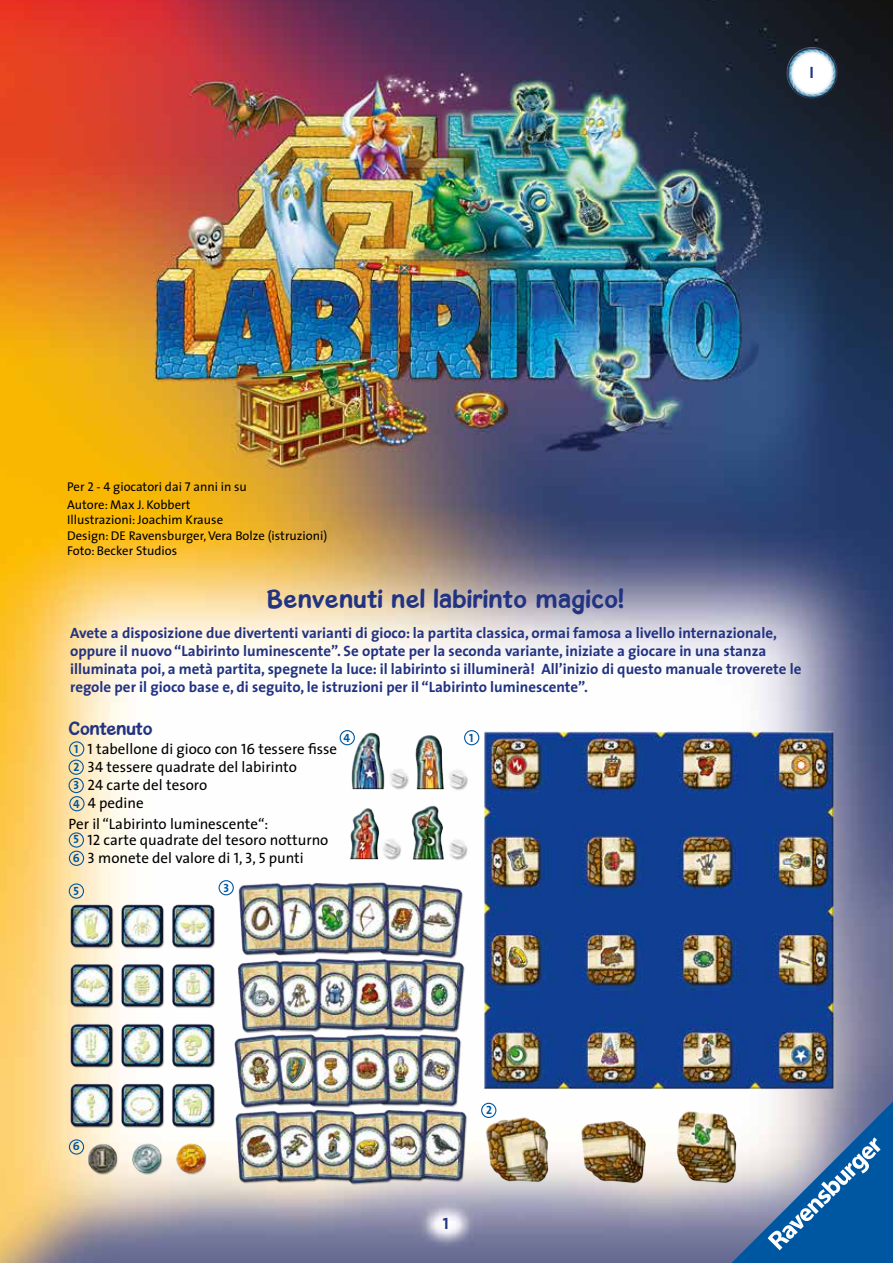
<style>
.page{position:relative;width:893px;height:1263px;background:#fff}
.page>*{position:absolute;margin:0;border:0;box-sizing:border-box;transform-origin:0 0}
.t1{font:700 27px "Gosmick Sans";letter-spacing:.025em;color:#223382}
.t2{font:700 19.5px "Gosmick Sans";color:#223382}
.t3{font:16.5px "The Sans Bold Caps";color:#223382}
.t4{font:700 15px/18px "The Sans";color:#223382}
.t5{font:15px/18.3px "The Sans";color:#000}
.t6{font:12.75px/15.3px "The Sans";color:#000}
.t7{font:12px "The Sans Bold Caps";color:#0057a1}
.s1{font-family:"The Sans Caps"}
.s2{font-family:"The Sans Bold Caps";font-size:12px;color:#0057a1}
</style>
<div class="page">
<img style="left:0;top:0;width:893px;height:1263px">
<img style="left:782px;top:40px;width:61px;height:66px">
<img style="left:3px;top:707px;width:851px;height:493px">
<div style="left:69px;top:741px;width:15px;height:15px;border:1px solid #0057a1;border-radius:50%"></div>
<div style="left:69px;top:759px;width:15px;height:16px;border:1px solid #0057a1;border-radius:50%"></div>
<div style="left:69px;top:778px;width:15px;height:15px;border:1px solid #0057a1;border-radius:50%"></div>
<div style="left:69px;top:796px;width:16px;height:15px;border:1px solid #0057a1;border-radius:50%"></div>
<div style="left:69px;top:832px;width:15px;height:16px;border:1px solid #0057a1;border-radius:50%"></div>
<div style="left:69px;top:851px;width:15px;height:15px;border:1px solid #0057a1;border-radius:50%"></div>
<div style="left:464px;top:730px;width:15px;height:15px;border:1px solid #0057a1;border-radius:50%"></div>
<div style="left:481px;top:1103px;width:15px;height:15px;border:1px solid #0057a1;border-radius:50%"></div>
<div style="left:219px;top:880px;width:15px;height:15px;border:1px solid #0057a1;border-radius:50%"></div>
<div style="left:340px;top:730px;width:15px;height:15px;border:1px solid #0057a1;border-radius:50%"></div>
<div style="left:69px;top:883px;width:15px;height:16px;border:1px solid #0057a1;border-radius:50%"></div>
<div style="left:69px;top:1139px;width:15px;height:15px;border:1px solid #0057a1;border-radius:50%"></div>
<img style="left:690px;top:1059px;width:203px;height:204px">
<p class="t3" style="left:809px;top:59px;width:6px">I</p>
<p class="t6" style="left:67px;top:477px;width:181px;line-height:18px">Per <span class="s1">2 - 4</span> giocatori dai <span class="s1">7</span> anni in su<br>Autore: Max J. Kobbert</p>
<p class="t6" style="left:67px;top:512px;width:262px">Illustrazioni: Joachim Krause<br>Design: DE Ravensburger, Vera Bolze (istruzioni)<br>Foto: Becker Studios</p>
<h1 class="t1" style="left:266px;top:582px;width:359px">Benvenuti nel labirinto magico!</h1>
<p class="t4" style="left:70px;top:624px;width:733px">Avete a disposizione due divertenti varianti di gioco: la partita classica, ormai famosa a livello internazionale, oppure il nuovo “Labirinto luminescente”. Se optate per la seconda variante, iniziate a giocare in una stanza illuminata poi, a metà partita, spegnete la luce: il labirinto si illuminerà! All’inizio di questo manuale troverete le regole per il gioco base e, di seguito, le istruzioni per il “Labirinto luminescente”.</p>
<h2 class="t2" style="left:69px;top:717px;width:85px">Contenuto</h2>
<p class="t5" style="left:73px;top:739px;width:266px"><span class="s2">1</span> <span class="s1">1</span> tabellone di gioco con <span class="s1">16</span> tessere fisse<br><span class="s2">2</span> <span class="s1">34</span> tessere quadrate del labirinto<br><span class="s2">3</span> <span class="s1">24</span> carte del tesoro<br><span class="s2">4</span> <span class="s1">4</span> pedine</p>
<p class="t5" style="left:74px;top:816px;width:256px;line-height:15.3px;text-indent:-5px">Per il “Labirinto luminescente“:<br><span class="s2">5</span> <span class="s1">12</span> carte quadrate del tesoro notturno</p>
<p class="t5" style="left:73px;top:848px;width:232px"><span class="s2">6</span> <span class="s1">3</span> monete del valore di <span class="s1">1, 3, 5</span> punti</p>
<p class="t7" style="left:469px;top:727px;width:6px">1</p>
<p class="t7" style="left:343px;top:727px;width:8px">4</p>
<p class="t7" style="left:74px;top:880px;width:7px">5</p>
<p class="t7" style="left:73px;top:1136px;width:8px">6</p>
<p class="t7" style="left:224px;top:877px;width:7px">3</p>
<p class="t7" style="left:486px;top:1100px;width:7px">2</p>
<p class="t3" style="left:443px;top:1210px;width:7px">1</p>
</div>
